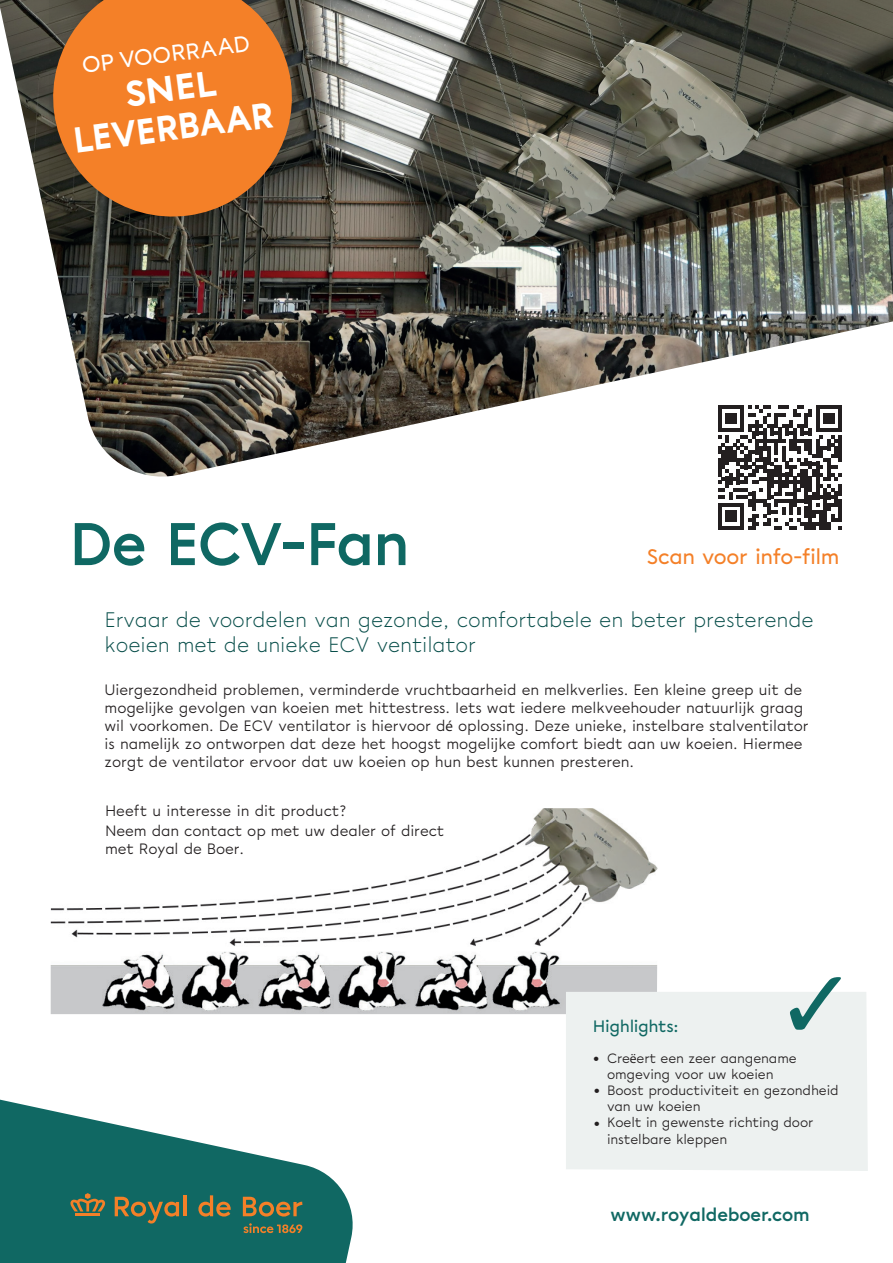
<style>
.page{position:relative;width:893px;height:1263px;background:#fff}
.page>*{position:absolute;margin:0;border:0;box-sizing:border-box;transform-origin:0 0}
.t1{font:700 60px "Chromatica";letter-spacing:-.02em;color:#0f6863}
.t2{font:900 36px "Chromatica";color:#fff;scale:.94 1}
.t3{font:900 36px "Chromatica";color:#fff}
.t4{font:500 22.5px "Chromatica";color:#fff}
.t5{font:300 21px/25.2px "Chromatica";letter-spacing:-.005em;color:#084e4a}
.t6{font:500 21px "Chromatica";letter-spacing:-.02em;color:#f48028}
.t7{font:700 18px "Chromatica";letter-spacing:-.01em;color:#106863}
.t8{font:500 16.5px "Chromatica";letter-spacing:-.02em;color:#106863}
.t9{font:15px/18px "Chromatica";letter-spacing:-.005em;color:#231f20}
.t10{font:13.5px/16.2px "Chromatica";letter-spacing:-.01em;color:#231f20}
.s1{font-family:"Myriad Pro"}
</style>
<div class="page">
<img style="left:0;top:0;width:893px;height:477px">
<svg style="left:0;top:1099px;width:353px;height:164px;fill:#106863"></svg>
<hr style="left:183px;top:1195px;width:3px;height:21px;background:#f48028">
<svg style="left:198px;top:1195px;width:33px;height:21px"></svg>
<svg style="left:243px;top:1197px;width:59px;height:19px"></svg>
<svg style="left:70px;top:1193px;width:35px;height:18px"></svg>
<hr style="left:75px;top:1213px;width:25px;height:3px;background:#f48028">
<svg style="left:115px;top:1197px;width:64px;height:26px;background:#596f4f"></svg>
<svg style="left:243px;top:1223px;width:59px;height:10px"></svg>
<img style="left:51px;top:808px;width:607px;height:206px">
<div style="left:566px;top:992px;width:302px;height:179px;background:#edf1f0"></div>
<svg style="left:790px;top:977px;width:51px;height:53px"></svg>
<svg style="left:49px;top:0;width:257px;height:231px;background:#414039"></svg>
<svg style="left:46px;top:0;width:253px;height:224px;background:#c66f2b"></svg>
<div style="left:703px;top:390px;width:154px;height:154px;background:#fff"></div>
<svg style="left:718px;top:405px;width:124px;height:124px"></svg>
<h3 class="t4" style="left:81px;top:55px;width:171px;rotate:-8deg">OP VOORRAAD</h3>
<h2 class="t3" style="left:123px;top:77px;width:93px;rotate:-7deg">SNEL</h2>
<h2 class="t2" style="left:71px;top:124px;width:216px;rotate:-8deg">LEVERBAAR</h2>
<h1 class="t1" style="left:69px;top:515px;width:342px">De ECV-Fan</h1>
<h3 class="t6" style="left:647px;top:547px;width:194px">Scan voor info-film</h3>
<h3 class="t5" style="left:105px;top:608px;width:711px">Ervaar de voordelen van gezonde, comfortabele en beter presterende koeien met de unieke ECV ventilator</h3>
<p class="t9" style="left:105px;top:682px;width:706px">Uiergezondheid problemen, verminderde vruchtbaarheid en melkverlies. Een kleine greep uit de mogelijke gevolgen van koeien met hittestress. Iets wat iedere melkveehouder natuurlijk graag wil voorkomen. De ECV ventilator is hiervoor d<span class="s1">é</span> oplossing. Deze unieke, instelbare stalventilator is namelijk zo ontworpen dat deze het hoogst mogelijke comfort biedt aan uw koeien. Hiermee zorgt de ventilator ervoor dat uw koeien op hun best kunnen presteren.</p>
<p class="t9" style="left:105px;top:801px;width:341px;line-height:20.5px">Heeft u interesse in dit product?<br>Neem dan contact op met uw dealer of direct</p>
<p class="t9" style="left:105px;top:841px;width:141px">met Royal de Boer.</p>
<p class="t8" style="left:593px;top:1018px;width:88px">Highlights:</p>
<p class="t10" style="left:607px;top:1051px;width:233px;text-indent:-14px">• Cre<span class="s1">ë</span>ert een zeer aangename omgeving voor uw koeien<br>Boost productiviteit en gezondheid van uw koeien<br>Koelt in gewenste richting door instelbare kleppen</p>
<p class="t10" style="left:593px;top:1083px;width:8px">•</p>
<p class="t10" style="left:593px;top:1116px;width:8px">•</p>
<p class="t7" style="left:611px;top:1206px;width:201px">www.royaldeboer.com</p>
</div>
